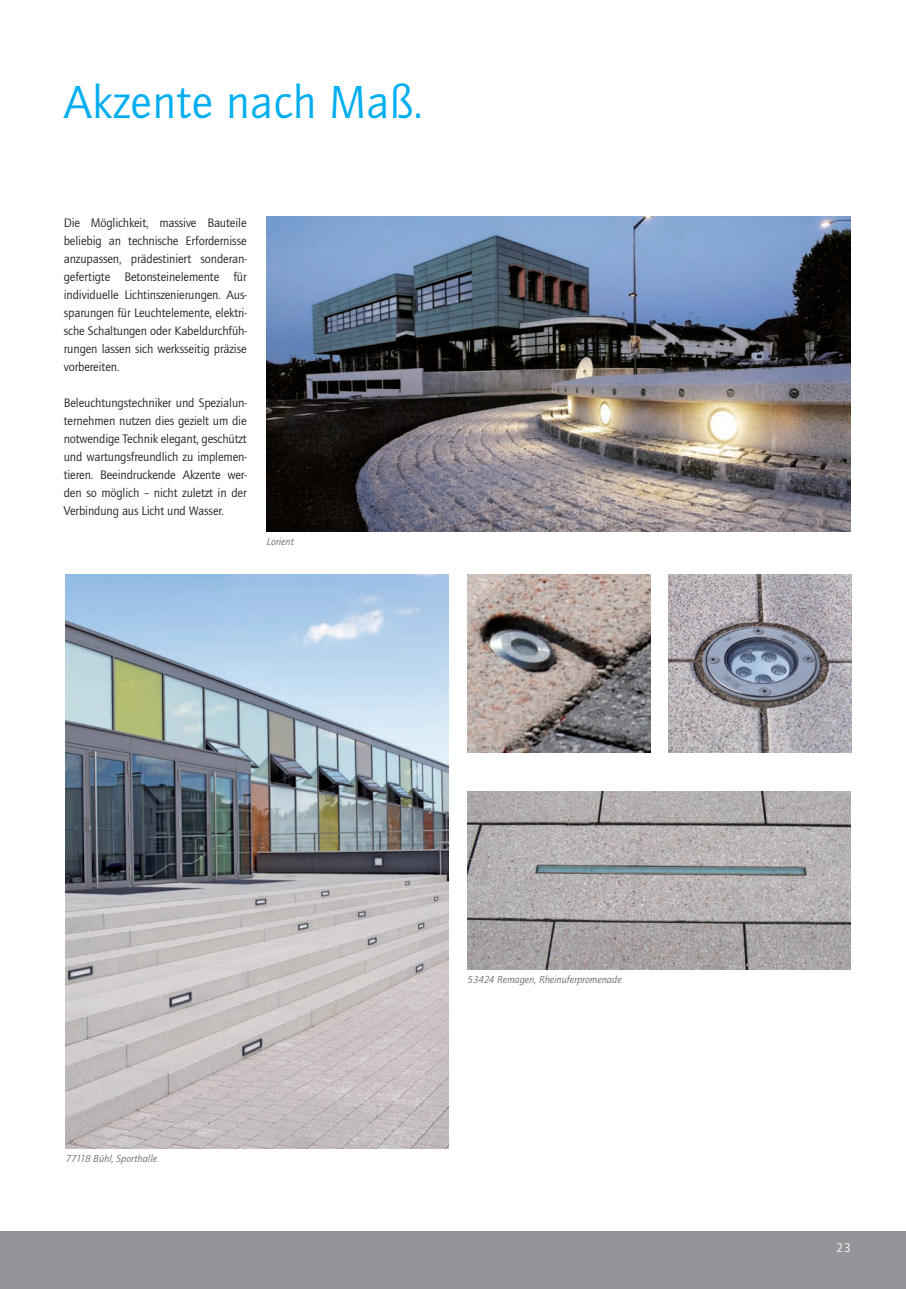
<style>
.page{position:relative;width:906px;height:1289px;background:#fff}
.page>*{position:absolute;margin:0;border:0;box-sizing:border-box;transform-origin:0 0}
.t1{font:48px "Quay Itc T";letter-spacing:.01em;color:#00aeef}
.t2{font:12.75px/18px "Quay Itc T";letter-spacing:-.01em;color:#231f20;text-align:justify}
.t3{font:12.75px "Quay Itc T";color:#fff}
.t4{font:italic 10.5px "Quay Itc T";color:#6c6d70}
</style>
<div class="page">
<div style="left:0;top:1230px;width:906px;height:58px;background:#939598"></div>
<img style="left:267px;top:217px;width:583px;height:314px">
<img style="left:468px;top:574px;width:182px;height:179px">
<img style="left:66px;top:574px;width:383px;height:574px">
<img style="left:668px;top:574px;width:183px;height:179px">
<img style="left:468px;top:791px;width:382px;height:178px">
<h1 class="t1" style="left:64px;top:74px;width:360px">Akzente nach Maß.</h1>
<p class="t2" style="left:64px;top:213px;width:184px">Die Möglichkeit, massive Bauteile beliebig an technische Erfordernisse anzupassen, prädestiniert sonderan&shy;gefertigte Betonsteinelemente für individuelle Lichtinszenierungen. Aus&shy;sparungen für Leuchtelemente, elektri&shy;sche Schaltungen oder Kabeldurchfüh&shy;rungen lassen sich werksseitig präzise vorbereiten.</p>
<p class="t2" style="left:64px;top:393px;width:184px">Beleuchtungstechniker und Spezialun&shy;ternehmen nutzen dies gezielt um die notwendige Technik elegant, geschützt und wartungsfreundlich zu implemen&shy;tieren. Beeindruckende Akzente wer&shy;den so möglich – nicht zuletzt in der Verbindung aus Licht und Wasser.</p>
<p class="t4" style="left:267px;top:535px;width:29px">Lorient</p>
<p class="t4" style="left:66px;top:1152px;width:93px">77118 Bühl, Sporthalle</p>
<p class="t4" style="left:467px;top:973px;width:155px">53424 Remagen, Rheinuferpromenade</p>
<p class="t3" style="left:836px;top:1240px;width:16px">23</p>
</div>
